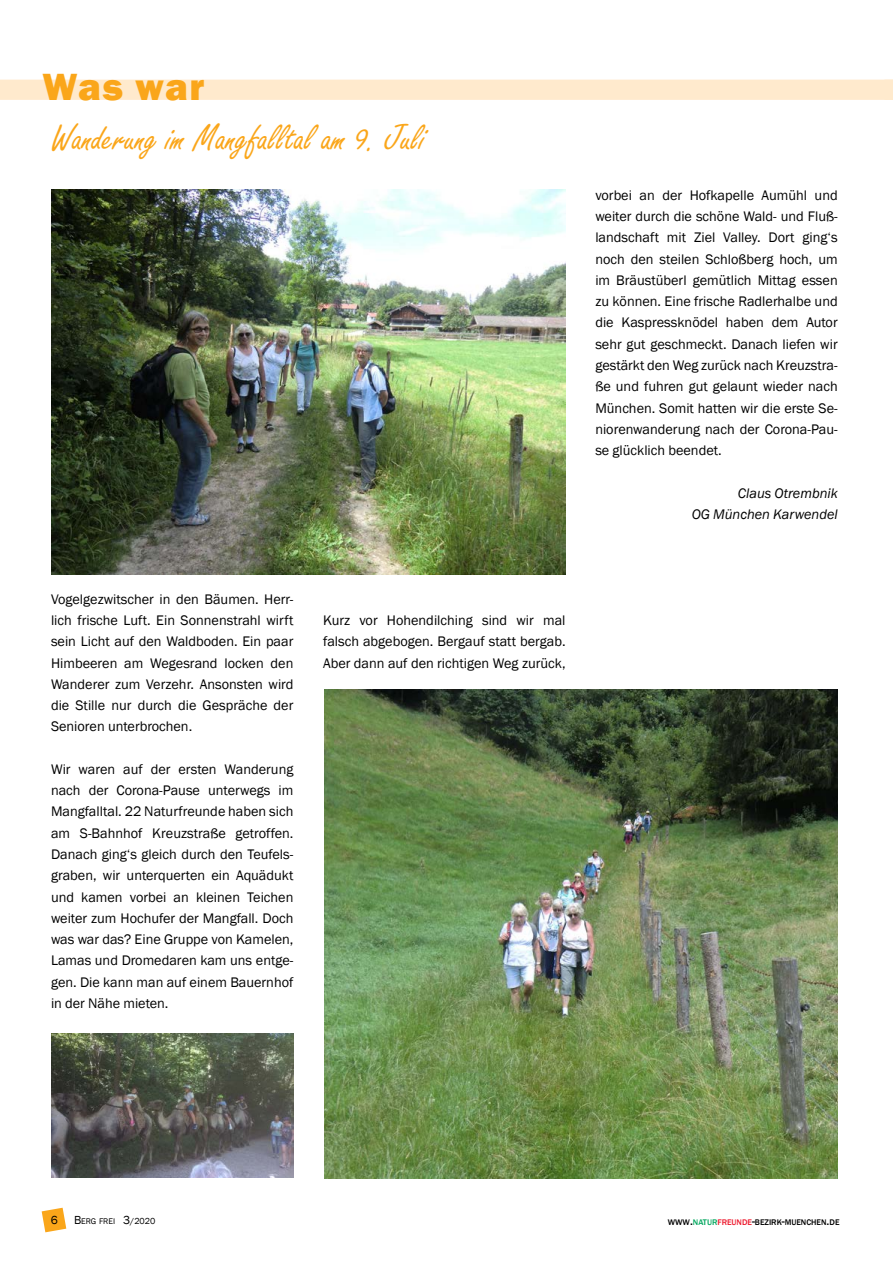
<style>
.page{position:relative;width:893px;height:1263px;background:#fff}
.page>*{position:absolute;margin:0;border:0;box-sizing:border-box;transform-origin:0 0}
.t1{font:39px "Freestyle Script";color:#faa61a}
.t2{font:800 39px "Franklin Gothic";letter-spacing:.035em;color:#faa61a}
.t3{font:14.25px/21.3px "Franklin Gothic";color:#000;text-align:justify}
.t4{font:italic 14.25px/21.3px "Franklin Gothic";color:#000;text-align:right}
.t5{font:12px "Franklin Gothic";color:#000}
.t6{font:500 8.4px "Franklin Gothic";color:#000}
.t7{font:8.4px "Franklin Gothic";color:#000}
.s1{font-size:12px}
.s2{font-size:9px}
.s3{color:#00a65d}
.s4{color:#ed1b2f}
</style>
<div class="page">
<svg style="left:42px;top:1208px;width:24px;height:24px"></svg>
<div style="left:0;top:80px;width:893px;height:20px;background:#ffeacd"></div>
<img style="left:51px;top:189px;width:515px;height:386px">
<img style="left:51px;top:1034px;width:242px;height:144px">
<img style="left:324px;top:690px;width:514px;height:488px">
<h1 class="t2" style="left:43px;top:64px;width:163px">Was war</h1>
<h1 class="t1" style="left:51px;top:117px;width:376px">Wanderung im Mangfalltal am 9. Juli</h1>
<p class="t3" style="left:51px;top:588px;width:244px">Vogelgezwitscher in den Bäumen. Herr&shy;lich frische Luft. Ein Sonnenstrahl wirft sein Licht auf den Waldboden. Ein paar Himbeeren am Wegesrand locken den Wanderer zum Verzehr. Ansonsten wird die Stille nur durch die Gespräche der Senioren unterbrochen.</p>
<p class="t3" style="left:51px;top:758px;width:244px">Wir waren auf der ersten Wanderung nach der Corona-Pause unterwegs im Mangfalltal. 22 Naturfreunde haben sich am S-Bahnhof Kreuzstraße getroffen.<br>Danach ging‘s gleich durch den Teufels&shy;graben, wir unterquerten ein Aquädukt und kamen vorbei an kleinen Teichen weiter zum Hochufer der Mangfall. Doch was war das? Eine Gruppe von Kamelen, Lamas und Dromedaren kam uns entge&shy;gen. Die kann man auf einem Bauernhof in der Nähe mieten.</p>
<p class="t3" style="left:323px;top:609px;width:244px">Kurz vor Hohendilching sind wir mal falsch abgebogen. Bergauf statt bergab.<br>Aber dann auf den richtigen Weg zurück,</p>
<p class="t3" style="left:595px;top:184px;width:244px">vorbei an der Hofkapelle Aumühl und weiter durch die schöne Wald- und Fluß&shy;landschaft mit Ziel Valley. Dort ging‘s noch den steilen Schloßberg hoch, um im Bräustüberl gemütlich Mittag essen zu können. Eine frische Radlerhalbe und die Kaspressknödel haben dem Autor sehr gut geschmeckt. Danach liefen wir gestärkt den Weg zurück nach Kreuzstra&shy;ße und fuhren gut gelaunt wieder nach München. Somit hatten wir die erste Se&shy;niorenwanderung nach der Corona-Pau&shy;se glücklich beendet.</p>
<p class="t4" style="left:692px;top:482px;width:148px">Claus Otrembnik<br>OG München Karwendel</p>
<p class="t5" style="left:51px;top:1213px;width:9px">6</p>
<p class="t7" style="left:74px;top:1216px;width:83px"><span class="s1">B</span>ERG FREI <span class="s1">3</span><span class="s2">/2020</span></p>
<p class="t6" style="left:668px;top:1217px;width:173px">WWW<span class="s1">.</span><span class="s3">NATUR</span><span class="s4">FREUNDE</span><span class="s1">-</span>BEZIRK<span class="s1">-</span>MUENCHEN<span class="s1">.</span>DE</p>
</div>
